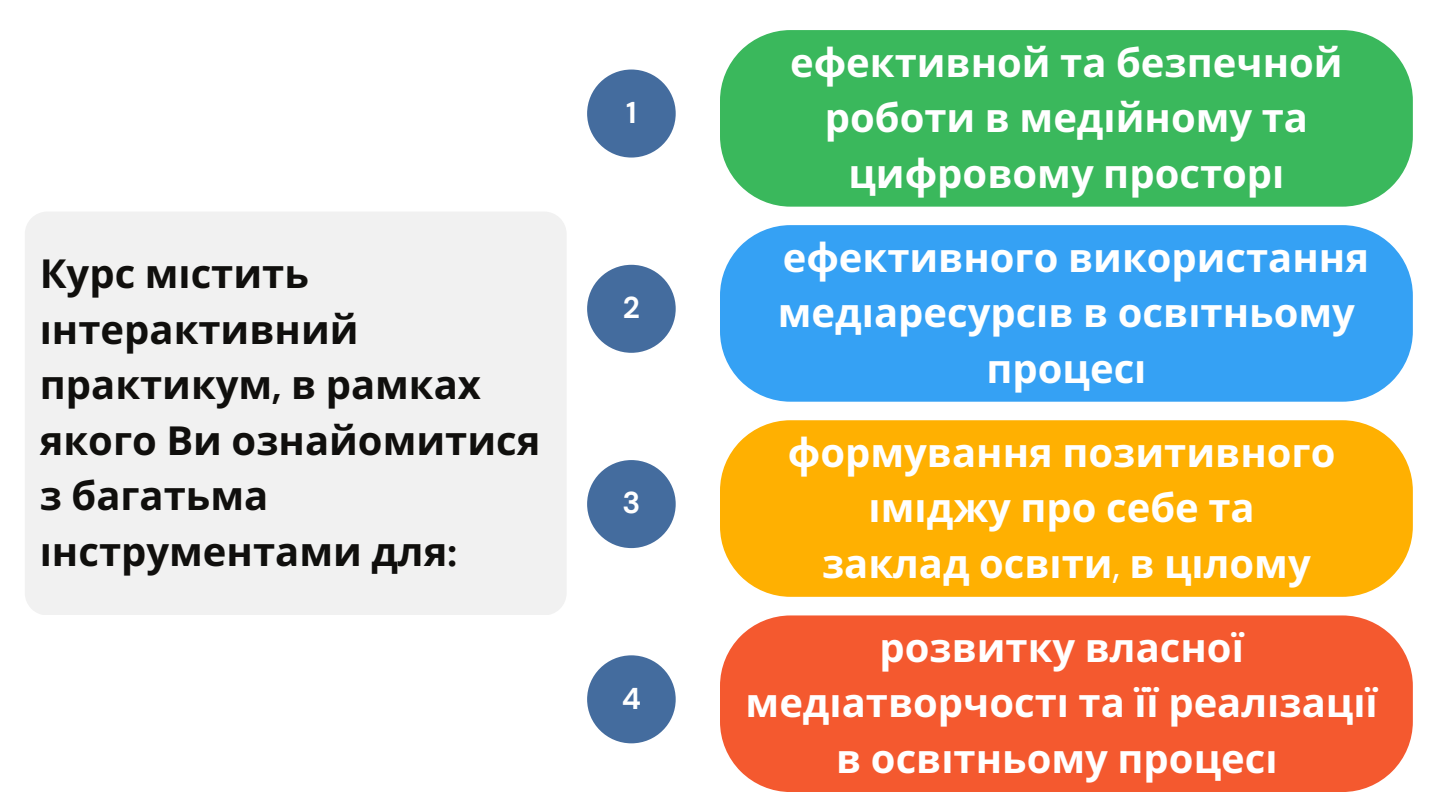
<style>
.page{position:relative;width:1440px;height:810px;background:#fff}
.page>*{position:absolute;margin:0;border:0;box-sizing:border-box;transform-origin:0 0}
.t1{font:700 40px/55.5px "Noto Sans";color:#fff;text-align:center}
.t2{font:700 40px/55.5px "Noto Sans";color:#100f0d}
.t3{font:700 30px "DM Sans";color:#fff}
.s1{font-family:"DM Sans"}
.s2{font-family:"DM Sans";font-weight:400}
</style>
<div class="page">
<div style="left:720px;top:30px;width:693px;height:176px;background:#3ab85c"></div>
<div style="left:720px;top:420px;width:693px;height:177px;background:#ffb001"></div>
<div style="left:720px;top:225px;width:693px;height:177px;background:#35a1f4"></div>
<div style="left:720px;top:615px;width:693px;height:177px;background:#f4592f"></div>
<div style="left:25px;top:212px;width:541px;height:403px;background:#f1f1f1"></div>
<div style="left:587px;top:70px;width:89px;height:88px;background:#446c9e;border-radius:50%"></div>
<div style="left:587px;top:265px;width:89px;height:88px;background:#446c9e;border-radius:50%"></div>
<div style="left:587px;top:460px;width:89px;height:88px;background:#446c9e;border-radius:50%"></div>
<div style="left:587px;top:655px;width:89px;height:88px;background:#446c9e;border-radius:50%"></div>
<p class="t2" style="left:40px;top:245px;width:502px">Курс містить<br>і нтерактивний практикум<span class="s1">,</span> в рамках якого Ви ознайомитися з багатьма<br>і нструментами для<span class="s1">:</span></p>
<p class="t3" style="left:626px;top:93px;width:12px">1</p>
<p class="t3" style="left:623px;top:288px;width:19px">2</p>
<p class="t3" style="left:622px;top:484px;width:19px">3</p>
<p class="t3" style="left:622px;top:679px;width:21px">4</p>
<p class="t1" style="left:790px;top:33px;width:554px">ефективной та безпечной</p>
<p class="t1" style="left:825px;top:89px;width:485px">роботи в меді йному та цифровому просторі</p>
<p class="t1" style="left:778px;top:228px;width:593px">ефективного використання медіаресурсі в в освітньому процесі</p>
<p class="t1" style="left:788px;top:423px;width:549px">формування позитивного</p>
<p class="t1" style="left:869px;top:479px;width:388px">і міджу про себе та</p>
<p class="t1" style="left:822px;top:534px;width:490px">заклад освіти<span class="s2">,</span> в цілому</p>
<p class="t1" style="left:879px;top:619px;width:366px">розвитку власної</p>
<p class="t1" style="left:746px;top:674px;width:634px">медіатворчості та її реалізації</p>
<p class="t1" style="left:836px;top:730px;width:437px">в освітньому процесі</p>
</div>
